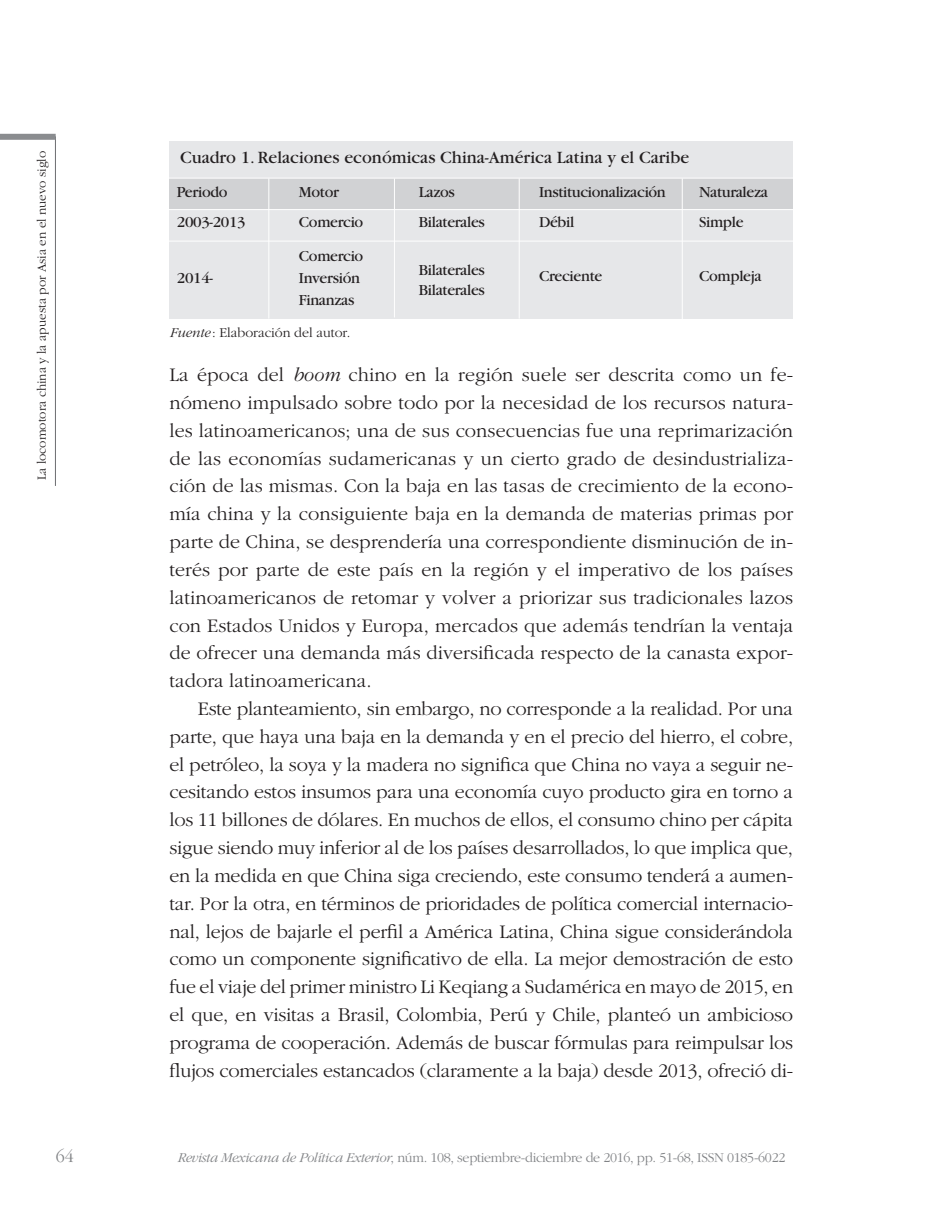
<style>
.page{position:relative;width:935px;height:1219px;background:#fff}
.page>*{position:absolute;margin:0;border:0;box-sizing:border-box;transform-origin:0 0}
.texto_general_sin_sa{font:300 20px/27.8px "Garamond";letter-spacing:-.01em;color:#231f20;text-align:justify}
.texto_general_con_sa{font:300 20px/27.8px "Garamond";letter-spacing:.005em;color:#231f20;text-align:justify}
.t1{font:18px "Garamond";color:#231f20}
.t2{font:300 18px "Garamond";color:#808285}
.t3{font:16px "Garamond";letter-spacing:-.02em;color:#231f20}
.t4{font:300 14px "Garamond";letter-spacing:-.02em;color:#808285}
.texto_general_con_sa-2{font:300 14px "Garamond";color:#231f20}
.t5{font:300 13px "Garamond";color:#231f20}
.s1{font-style:italic}
.s2{font-family:"Garamond Light SC820";font-weight:400}
</style>
<div class="page">
<svg style="left:55px;top:140px;width:1px;height:346px"></svg>
<div style="left:0;top:134px;width:56px;height:6px;background:#8a8c8f"></div>
<div style="left:169px;top:141px;width:623px;height:38px;background:#e6e7e9"></div>
<div style="left:169px;top:178px;width:623px;height:31px;background:#d1d2d4"></div>
<div style="left:169px;top:209px;width:623px;height:109px;background:#e6e7e9"></div>
<hr style="left:167px;top:209px;width:638px;height:1px;background:#fff">
<hr style="left:167px;top:240px;width:635px;height:1px;background:#fff">
<hr style="left:166px;top:178px;width:633px;height:1px;background:#fff">
<hr style="left:268px;top:178px;width:1px;height:140px;background:#fff">
<hr style="left:394px;top:178px;width:1px;height:139px;background:#fff">
<hr style="left:519px;top:178px;width:1px;height:140px;background:#fff">
<hr style="left:682px;top:178px;width:1px;height:142px;background:#fff">
<p class="t5" style="left:35px;top:480px;width:330px;rotate:-90deg">La locomotora china y la apuesta por Asia en el nuevo siglo</p>
<p class="t1" style="left:180px;top:148px;width:510px">Cuadro 1. Relaciones económicas China-América Latina y el Caribe</p>
<p class="t3" style="left:177px;top:184px;width:52px">Periodo</p>
<p class="t3" style="left:299px;top:184px;width:42px">Motor</p>
<p class="t3" style="left:419px;top:184px;width:37px">Lazos</p>
<p class="t3" style="left:539px;top:184px;width:128px">Institucionalización</p>
<p class="t3" style="left:699px;top:184px;width:70px">Naturaleza</p>
<p class="t3" style="left:177px;top:214px;width:70px">2003-2013</p>
<p class="t3" style="left:299px;top:214px;width:66px">Comercio</p>
<p class="t3" style="left:419px;top:214px;width:67px">Bilaterales</p>
<p class="t3" style="left:539px;top:214px;width:37px">Débil</p>
<p class="t3" style="left:699px;top:214px;width:46px">Simple</p>
<p class="t3" style="left:299px;top:248px;width:66px">Comercio</p>
<p class="t3" style="left:419px;top:262px;width:67px">Bilaterales</p>
<p class="t3" style="left:177px;top:270px;width:38px">2014-</p>
<p class="t3" style="left:299px;top:270px;width:63px">Inversión</p>
<p class="t3" style="left:539px;top:268px;width:65px">Creciente</p>
<p class="t3" style="left:699px;top:268px;width:64px">Compleja</p>
<p class="t3" style="left:419px;top:282px;width:67px">Bilaterales</p>
<p class="t3" style="left:299px;top:292px;width:57px">Finanzas</p>
<p class="texto_general_con_sa-2" style="left:169px;top:325px;width:183px"><span class="s1">Fuente</span> : Elaboración del autor.</p>
<p class="texto_general_con_sa" style="left:169px;top:361px;width:625px">La época del <span class="s1">boom</span> chino en la región suele ser descrita como un fe&shy;nómeno impulsado sobre todo por la necesidad de los recursos natura&shy;les latinoamericanos; una de sus consecuencias fue una reprimarización de las economías sudamericanas y un cierto grado de desindustrializa&shy;ción de las mismas. Con la baja en las tasas de crecimiento de la econo&shy;mía china y la consiguiente baja en la demanda de materias primas por parte de China, se desprendería una correspondiente disminución de in&shy;terés por parte de este país en la región y el imperativo de los países latinoamericanos de retomar y volver a priorizar sus tradicionales lazos con Estados Unidos y Europa, mercados que además tendrían la ventaja de ofrecer una demanda más diversificada respecto de la canasta expor&shy;tadora latinoamericana.</p>
<p class="texto_general_sin_sa" style="left:169px;top:695px;width:625px;text-indent:28px">Este planteamiento, sin embargo, no corresponde a la realidad. Por una parte, que haya una baja en la demanda y en el precio del hierro, el cobre, el petróleo, la soya y la madera no significa que China no vaya a seguir ne&shy;cesitando estos insumos para una economía cuyo producto gira en torno a los 11 billones de dólares. En muchos de ellos, el consumo chino per cápita sigue siendo muy inferior al de los países desarrollados, lo que implica que, en la medida en que China siga creciendo, este consumo tenderá a aumen&shy;tar. Por la otra, en términos de prioridades de política comercial internacio&shy;nal, lejos de bajarle el perfil a América Latina, China sigue considerándola como un componente significativo de ella. La mejor demostración de esto fue el viaje del primer ministro Li Keqiang a Sudamérica en mayo de 2015, en el que, en visitas a Brasil, Colombia, Perú y Chile, planteó un ambicioso programa de cooperación. Además de buscar fórmulas para reimpulsar los flujos comerciales estancados (claramente a la baja) desde 2013, ofreció di-</p>
<p class="t2" style="left:56px;top:1146px;width:19px">64</p>
<p class="t4" style="left:177px;top:1149px;width:610px"><span class="s1">Revista Mexicana de Política Exterior</span>, núm. 108, septiembre-diciembre de 2016, pp. 51-68, <span class="s2">ISSN 0185-6022</span></p>
</div>
